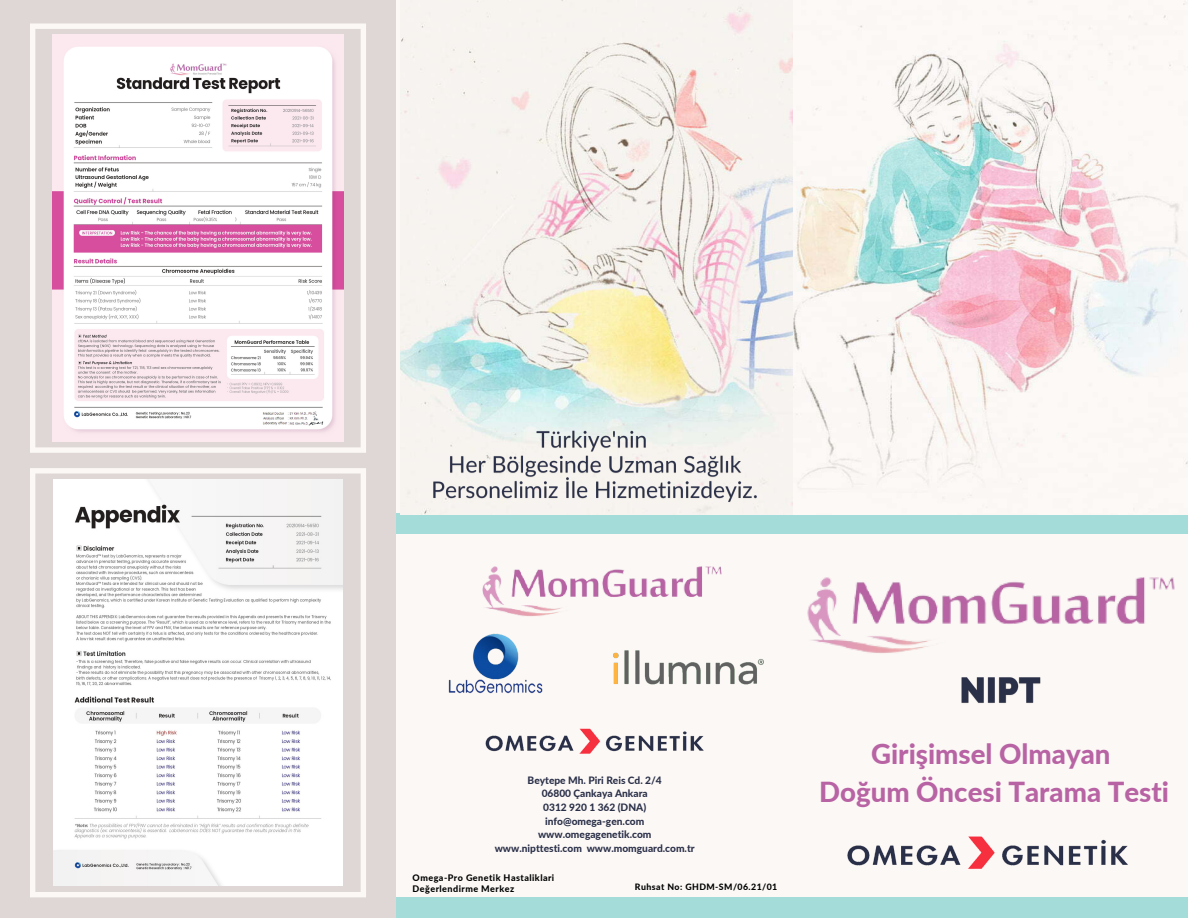
<style>
.page{position:relative;width:1188px;height:918px;background:#fbf8f5}
.page>*{position:absolute;margin:0;border:0;box-sizing:border-box;transform-origin:0 0}
.t1{font:800 27.6px/38.2px "Lato";color:#b863a4;text-align:center}
.t2{font:800 10.2px/13.5px "Lato";color:#2b3049;text-align:center}
.t3{font:800 9px/11.2px "Lato";letter-spacing:.05em;color:#000}
.t4{font:800 8.7px "Lato";letter-spacing:.05em;color:#000}
</style>
<div class="page">
<div style="left:0;top:0;width:396px;height:918px;background:#dfd7d5"></div>
<div style="left:792px;top:897px;width:396px;height:21px;background:#a4dcda"></div>
<div style="left:396px;top:897px;width:396px;height:21px;background:#a4dcda"></div>
<img style="left:448px;top:633px;width:95px;height:61px">
<img style="left:485px;top:728px;width:219px;height:26px">
<img style="left:613px;top:650px;width:151px;height:35px">
<div style="left:396px;top:514px;width:396px;height:20px;background:#a4dcda"></div>
<div style="left:792px;top:514px;width:396px;height:20px;background:#a4dcda"></div>
<img style="left:847px;top:836px;width:281px;height:33px">
<img style="left:401px;top:0;width:787px;height:514px">
<img style="left:482px;top:566px;width:240px;height:51px">
<svg style="left:30px;top:23px;width:336px;height:430px"></svg>
<img style="left:53px;top:35px;width:290px;height:407px">
<svg style="left:30px;top:468px;width:336px;height:429px"></svg>
<img style="left:54px;top:480px;width:289px;height:406px">
<img style="left:430px;top:424px;width:330px;height:83px">
<img style="left:961px;top:677px;width:80px;height:26px">
<img style="left:807px;top:577px;width:368px;height:76px">
<p class="t2" style="left:495px;top:773px;width:201px">Beytepe Mh. Piri Reis Cd. 2/4<br>06800 Çankaya Ankara<br>0312 920 1 362 (DNA) info@omega-gen.com www.omegagenetik.com www.nipttesti.com www.momguard.com.tr</p>
<p class="t3" style="left:413px;top:872px;width:143px">Omega-Pro Genetik Hastaliklari<br>Değerlendirme Merkez</p>
<p class="t4" style="left:635px;top:881px;width:144px">Ruhsat No: GHDM-SM/06.21/01</p>
<h1 class="t1" style="left:819px;top:734px;width:351px">Girişimsel Olmayan<br>Doğum Öncesi Tarama Testi</h1>
</div>
